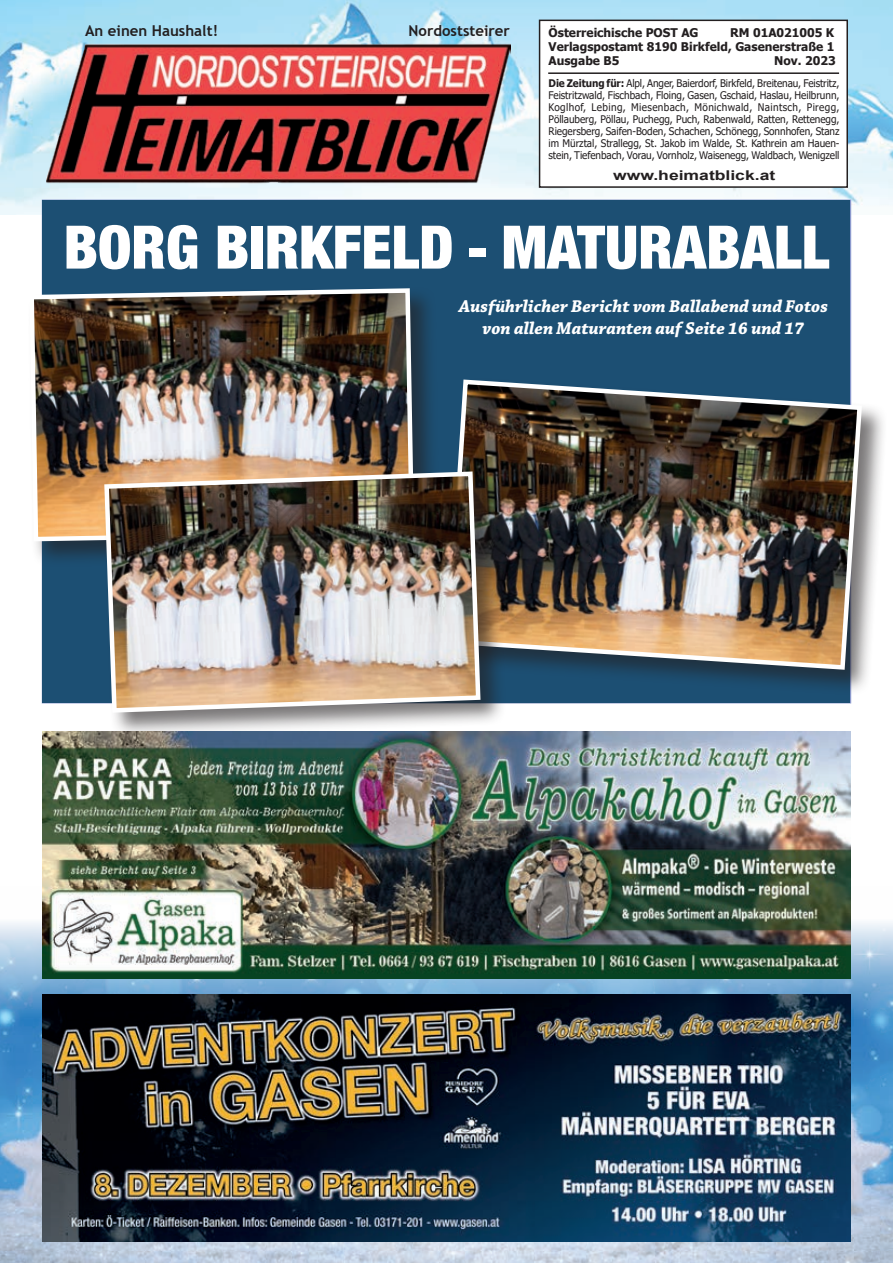
<style>
.page{position:relative;width:893px;height:1263px;background:#fff}
.page>*{position:absolute;margin:0;border:0;box-sizing:border-box;transform-origin:0 0}
.t1{font:900 condensed 60px "Helvetica Neue";color:#fff}
.t2{font:italic 700 18px/21.6px "Chaparral Pro";color:#fff;text-align:center}
.t3{font:700 15px "Trebuchet MS";color:#231f20}
.t4{font:700 13.5px "Arial";color:#231f20;scale:1.3 1}
.t5{font:700 12px/14.4px "Tahoma";color:#231f20;text-align:justify}
.t6{font:10.5px/12px "Tahoma";letter-spacing:-.01em;color:#231f20;text-align:justify;scale:.95 1}
.s1{font-weight:700}
.s2{font-size:54px}
</style>
<div class="page">
<img style="left:0;top:0;width:893px;height:215px">
<img style="left:47px;top:39px;width:463px;height:151px">
<div style="left:540px;top:20px;width:307px;height:167px;background:#fff"></div>
<div style="left:539px;top:20px;width:309px;height:168px;border:2px solid #231f20"></div>
<hr style="left:548px;top:72px;width:291px;height:2px;background:#231f20">
<img style="left:0;top:888px;width:893px;height:375px">
<div style="left:42px;top:200px;width:809px;height:503px;background:#1c4f73"></div>
<div style="left:28px;top:286px;width:412px;height:281px;background:#231f20;opacity:.6"></div>
<img style="left:28px;top:286px;width:388px;height:258px">
<div style="left:444px;top:378px;width:443px;height:317px;background:#231f20;opacity:.6"></div>
<img style="left:444px;top:377px;width:420px;height:295px">
<div style="left:103px;top:470px;width:403px;height:269px;background:#231f20;opacity:.6"></div>
<img style="left:102px;top:469px;width:381px;height:246px">
<img style="left:43px;top:732px;width:807px;height:246px">
<img style="left:42px;top:994px;width:808px;height:248px">
<h3 class="t3" style="left:85px;top:21px;width:135px">An einen Haushalt!</h3>
<h3 class="t3" style="left:408px;top:21px;width:103px">Nordoststeirer</h3>
<p class="t5" style="left:549px;top:26px;width:151px">Österreichische POST AG</p>
<p class="t5" style="left:549px;top:26px;width:287px;text-indent:182px">RM 01A021005 K Verlagspostamt 8190 Birkfeld, Gasenerstraße 1<br>Ausgabe B5</p>
<p class="t5" style="left:774px;top:54px;width:63px">Nov. 2023</p>
<p class="t6" style="left:549px;top:78px;width:308px"><span class="s1">Die Zeitung für:</span> Alpl, Anger, Baierdorf, Birkfeld, Breitenau, Feistritz, Feistritzwald, Fischbach, Floing, Gasen, Gschaid, Haslau, Heilbrunn, Koglhof, Lebing, Miesenbach, Mönichwald, Naintsch, Piregg, Pöllauberg, Pöllau, Puchegg, Puch, Rabenwald, Ratten, Rettenegg, Riegersberg, Saifen-Boden, Schachen, Schönegg, Sonnhofen, Stanz im Mürztal, Strallegg, St. Jakob im Walde, St. Kathrein am Hauen&shy;stein, Tiefenbach, Vorau, Vornholz, Waisenegg, Waldbach, Wenigzell</p>
<p class="t4" style="left:613px;top:165px;width:126px">www.heimatblick.at</p>
<h1 class="t1" style="left:64px;top:210px;width:767px">BORG BIRKFELD <span class="s2">-</span> MATURABALL</h1>
<h2 class="t2" style="left:459px;top:296px;width:371px">Ausführlicher Bericht vom Ballabend und Fotos von allen Maturanten auf Seite 16 und 17</h2>
</div>
